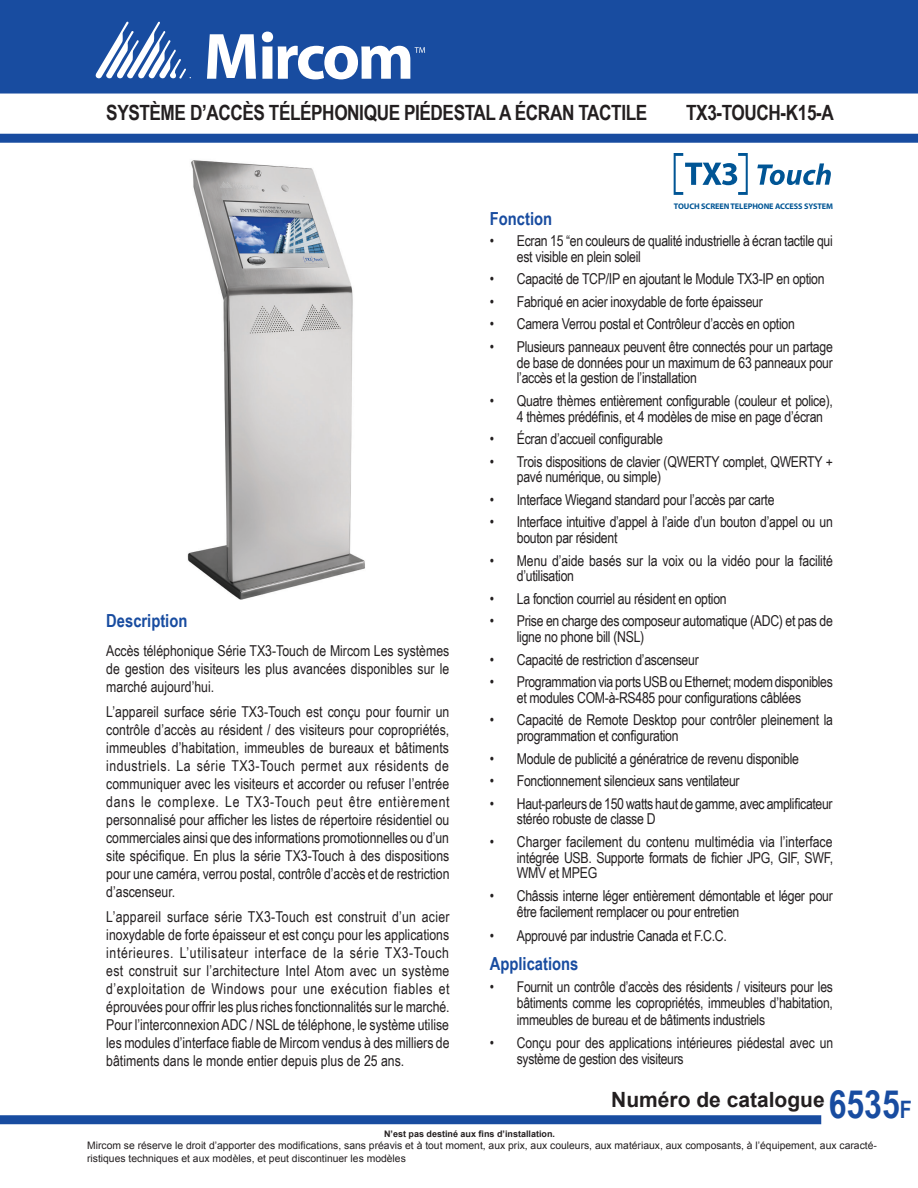
<style>
.page{position:relative;width:918px;height:1188px;background:#fff}
.page>*{position:absolute;margin:0;border:0;box-sizing:border-box;transform-origin:0 0}
.t1{font:700 39px "Arial Narrow";color:#184ca0}
.t2{font:700 21px "Arial Narrow";letter-spacing:-.02em;color:#231f20}
.t3{font:700 21px "Arial";color:#231f20}
.heading_1{font:700 18px "Arial Narrow";color:#184ca0}
.heading_3{font:700 18px "Arial Narrow";color:#184ca0}
.t4{font:15px/18px "Arial Narrow";letter-spacing:-.02em;color:#231f20}
.t5{font:14.85px/16.5px "Arial Narrow";letter-spacing:-.02em;color:#231f20;text-align:justify}
.t6{font:10.35px/12.5px "Arial";color:#231f20}
.t7{font:700 9px "Arial";color:#231f20}
.t8{font:700 8.25px "Myriad Pro";letter-spacing:-.01em;color:#005595}
.s1{font-size:24px}
</style>
<div class="page">
<div style="left:0;top:134px;width:918px;height:9px;background:#184ca0"></div>
<div style="left:0;top:1115px;width:821px;height:9px;background:#184ca0"></div>
<div style="left:1px;top:1px;width:916px;height:92px;background:#184ca0"></div>
<div style="left:0;top:0;width:918px;height:94px;border:2px solid #184ca0"></div>
<svg style="left:207px;top:34px;width:49px;height:45px"></svg>
<svg style="left:262px;top:32px;width:163px;height:47px"></svg>
<svg style="left:96px;top:22px;width:95px;height:57px"></svg>
<svg style="left:674px;top:153px;width:74px;height:42px"></svg>
<svg style="left:757px;top:163px;width:74px;height:22px"></svg>
<img style="left:187px;top:160px;width:178px;height:440px">
<p class="t2" style="left:106px;top:97px;width:543px">SYSTÈME D’ACCÈS TÉLÉPHONIQUE PIÉDESTAL A ÉCRAN TACTILE</p>
<p class="t2" style="left:686px;top:97px;width:149px">TX3-TOUCH-K15-A</p>
<p class="t8" style="left:674px;top:200px;width:161px">TOUCH SCREEN TELEPHONE ACCESS SYSTEM</p>
<p class="heading_1" style="left:490px;top:205px;width:64px">Fonction</p>
<p class="t4" style="left:517px;top:232px;width:318px;line-height:15.8px;text-indent:-27px">• Ecran 15 “en couleurs de qualité industrielle à écran tactile qui est visible en plein soleil</p>
<p class="t4" style="left:490px;top:269px;width:336px">• Capacité de TCP/IP en ajoutant le Module TX3-IP en option</p>
<p class="t4" style="left:490px;top:292px;width:275px">• Fabriqué en acier inoxydable de forte épaisseur</p>
<p class="t4" style="left:490px;top:314px;width:307px">• Camera Verrou postal et Contrôleur d’accès en option</p>
<p class="t4" style="left:517px;top:338px;width:318px;line-height:15.8px;text-align:justify;text-indent:-27px">• Plusieurs panneaux peuvent être connectés pour un partage de base de données pour un maximum de 63 panneaux pour l’accès et la gestion de l’installation</p>
<p class="t4" style="left:517px;top:392px;width:318px;line-height:15.8px;text-indent:-27px">• Quatre thèmes entièrement configurable (couleur et police),<br>4 thèmes prédéfinis, et 4 modèles de mise en page d’écran</p>
<p class="t4" style="left:490px;top:429px;width:175px">• Écran d’accueil configurable</p>
<p class="t4" style="left:517px;top:453px;width:318px;line-height:15.8px;text-indent:-27px">• Trois dispositions de clavier (QWERTY complet, QWERTY + pavé numérique, ou simple)</p>
<p class="t4" style="left:490px;top:490px;width:286px">• Interface Wiegand standard pour l’accès par carte</p>
<p class="t4" style="left:517px;top:514px;width:318px;line-height:15.8px;text-indent:-27px">• Interface intuitive d’appel à l’aide d’un bouton d’appel ou un bouton par résident</p>
<p class="t4" style="left:517px;top:552px;width:318px;line-height:15.8px;text-indent:-27px">• Menu d’aide basés sur la voix ou la vidéo pour la facilité d’utilisation</p>
<p class="t4" style="left:490px;top:589px;width:238px">• La fonction courriel au résident en option</p>
<p class="t4" style="left:517px;top:613px;width:318px;line-height:15.8px;text-indent:-27px">• Prise en charge des composeur automatique (ADC) et pas de ligne no phone bill (NSL)</p>
<p class="t4" style="left:490px;top:650px;width:210px">• Capacité de restriction d’ascenseur</p>
<p class="t4" style="left:490px;top:673px;width:345px;line-height:15.8px;text-align:center">• Programmation via ports USB ou Ethernet; modem disponibles et modules COM-à-RS485 pour configurations câblées</p>
<p class="t4" style="left:517px;top:712px;width:318px;line-height:15.8px;text-indent:-27px">• Capacité de Remote Desktop pour contrôler pleinement la programmation et configuration</p>
<p class="t4" style="left:490px;top:749px;width:311px">• Module de publicité a génératrice de revenu disponible</p>
<p class="t4" style="left:490px;top:771px;width:251px">• Fonctionnement silencieux sans ventilateur</p>
<p class="t4" style="left:517px;top:795px;width:317px;line-height:15.8px;text-indent:-27px">• Haut-parleurs de 150 watts haut de gamme, avec amplificateur stéréo robuste de classe D</p>
<p class="t4" style="left:517px;top:833px;width:318px;line-height:15.8px;text-align:justify;text-indent:-27px">• Charger facilement du contenu multimédia via l’interface intégrée USB. Supporte formats de fichier JPG, GIF, SWF, WMV et MPEG</p>
<p class="t4" style="left:517px;top:887px;width:318px;line-height:15.8px;text-indent:-27px">• Châssis interne léger entièrement démontable et léger pour être facilement remplacer ou pour entretien</p>
<p class="t4" style="left:490px;top:926px;width:239px">• Approuvé par industrie Canada et F.C.C.</p>
<p class="heading_1" style="left:490px;top:950px;width:90px">Applications</p>
<p class="t5" style="left:517px;top:977px;width:318px;text-indent:-27px">• Fournit un contrôle d’accès des résidents / visiteurs pour les bâtiments comme les copropriétés, immeubles d’habitation, immeubles de bureau et de bâtiments industriels</p>
<p class="t5" style="left:517px;top:1034px;width:318px;text-indent:-27px">• Conçu pour des applications intérieures piédestal avec un système de gestion des visiteurs</p>
<p class="t1" style="left:829px;top:1075px;width:85px">6535<span class="s1">F</span></p>
<p class="t7" style="left:384px;top:1128px;width:173px">N’est pas destiné aux fins d’installation.</p>
<p class="heading_3" style="left:106px;top:607px;width:83px">Description</p>
<p class="t4" style="left:106px;top:641px;width:345px;text-align:justify">Accès téléphonique Série TX3-Touch de Mircom Les systèmes de gestion des visiteurs les plus avancées disponibles sur le marché aujourd’hui.</p>
<p class="t4" style="left:106px;top:702px;width:345px;text-align:justify">L’appareil surface série TX3-Touch est conçu pour fournir un contrôle d’accès au résident / des visiteurs pour copropriétés, immeubles d’habitation, immeubles de bureaux et bâtiments industriels. La série TX3-Touch permet aux résidents de communiquer avec les visiteurs et accorder ou refuser l’entrée dans le complexe. Le TX3-Touch peut être entièrement personnalisé pour afficher les listes de répertoire résidentiel ou commerciales ainsi que des informations promotionnelles ou d’un site spécifique. En plus la série TX3-Touch à des dispositions pour une caméra, verrou postal, contrôle d’accès et de restriction d’ascenseur.</p>
<p class="t4" style="left:106px;top:907px;width:345px;text-align:justify">L’appareil surface série TX3-Touch est construit d’un acier inoxydable de forte épaisseur et est conçu pour les applications intérieures. L’utilisateur interface de la série TX3-Touch est construit sur l’architecture Intel Atom avec un système d’exploitation de Windows pour une exécution fiables et éprouvées pour offrir les plus riches fonctionnalités sur le marché.<br>Pour l’interconnexion ADC / NSL de téléphone, le système utilise les modules d’interface fiable de Mircom vendus à des milliers de bâtiments dans le monde entier depuis plus de 25 ans.</p>
<p class="t3" style="left:611px;top:1086px;width:215px">Numéro de catalogue</p>
<p class="t6" style="left:87px;top:1139px;width:791px">Mircom se réserve le droit d’apporter des modifications, sans préavis et à tout moment, aux prix, aux couleurs, aux matériaux, aux composants, à l’équipement, aux caracté&shy;ristiques techniques et aux modèles, et peut discontinuer les modèles</p>
</div>
